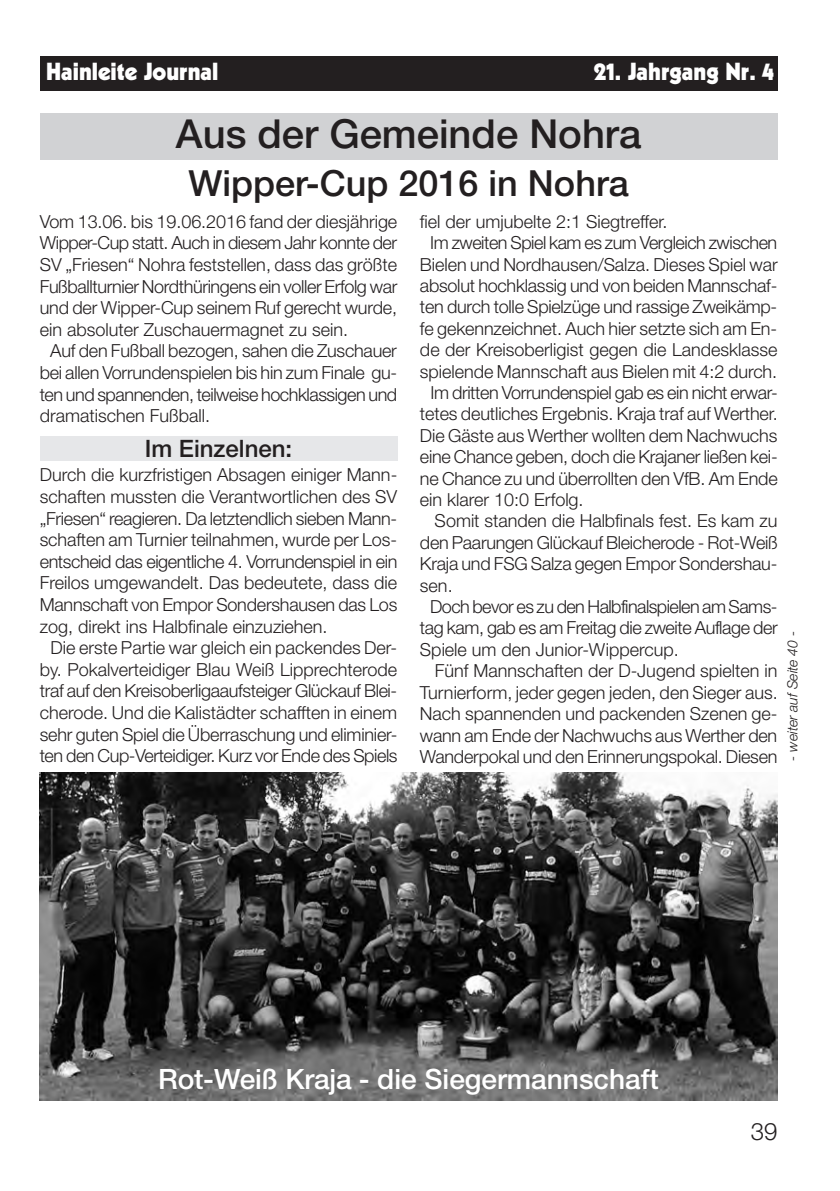
<style>
.page{position:relative;width:840px;height:1191px;background:#fff}
.page>*{position:absolute;margin:0;border:0;box-sizing:border-box;transform-origin:0 0}
.t1{font:500 40px "Helvetica Neue";color:#231f20}
.t2{font:500 36px "Helvetica Neue";color:#231f20}
.t3{font:500 28px "Helvetica Neue";color:#fff}
.t4{font:900 24px "Kabel";color:#fff}
.t5{font:500 24px "Helvetica Neue";color:#231f20}
.t6{font:300 24px "Helvetica Neue";color:#231f20}
.t7{font:300 18px "Helvetica Neue";letter-spacing:-.01em;color:#231f20}
.t8{font:300 18px "Helvetica Neue";letter-spacing:-.03em;color:#231f20}
.t9{font:italic 300 14px "Helvetica Neue";color:#231f20}
</style>
<div class="page">
<div style="left:40px;top:437px;width:357px;height:24px;background:#e6e7e9"></div>
<img style="left:40px;top:773px;width:737px;height:327px">
<div style="left:40px;top:57px;width:737px;height:34px;background:#231f20"></div>
<div style="left:40px;top:113px;width:737px;height:47px;background:#d1d2d4"></div>
<h3 class="t4" style="left:46px;top:62px;width:174px">Hainleite Journal</h3>
<h3 class="t4" style="left:593px;top:62px;width:182px">21. Jahrgang Nr. 4</h3>
<h1 class="t1" style="left:176px;top:119px;width:466px">Aus der Gemeinde Nohra</h1>
<h2 class="t2" style="left:188px;top:170px;width:441px">Wipper-Cup 2016 in Nohra</h2>
<p class="t7" style="left:40px;top:215px;width:359px">Vom 13.06. bis 19.06.2016 fand der diesjährige</p>
<p class="t8" style="left:40px;top:236px;width:358px">Wipper-Cup statt. Auch in diesem Jahr konnte der</p>
<p class="t7" style="left:40px;top:258px;width:359px">SV „Friesen“ Nohra feststellen, dass das größte</p>
<p class="t7" style="left:40px;top:280px;width:359px">Fußballturnier Nordthüringens ein voller Erfolg war</p>
<p class="t7" style="left:40px;top:301px;width:358px">und der Wipper-Cup seinem Ruf gerecht wurde,</p>
<p class="t7" style="left:40px;top:323px;width:310px">ein absoluter Zuschauermagnet zu sein.</p>
<p class="t7" style="left:50px;top:344px;width:348px">Auf den Fußball bezogen, sahen die Zuschauer</p>
<p class="t7" style="left:40px;top:366px;width:359px">bei allen Vorrundenspielen bis hin zum Finale gu-</p>
<p class="t7" style="left:40px;top:388px;width:359px">ten und spannenden, teilweise hochklassigen und</p>
<p class="t7" style="left:40px;top:409px;width:172px">dramatischen Fußball.</p>
<h3 class="t5" style="left:145px;top:440px;width:149px">Im Einzelnen:</h3>
<p class="t7" style="left:40px;top:468px;width:359px">Durch die kurzfristigen Absagen einiger Mann-</p>
<p class="t7" style="left:40px;top:490px;width:359px">schaften mussten die Verantwortlichen des SV</p>
<p class="t7" style="left:40px;top:512px;width:358px">„Friesen“ reagieren. Da letztendlich sieben Mann-</p>
<p class="t7" style="left:40px;top:533px;width:358px">schaften am Turnier teilnahmen, wurde per Los-</p>
<p class="t7" style="left:40px;top:555px;width:359px">entscheid das eigentliche 4. Vorrundenspiel in ein</p>
<p class="t7" style="left:40px;top:576px;width:359px">Freilos umgewandelt. Das bedeutete, dass die</p>
<p class="t7" style="left:40px;top:598px;width:359px">Mannschaft von Empor Sondershausen das Los</p>
<p class="t7" style="left:40px;top:620px;width:289px">zog, direkt ins Halbfinale einzuziehen.</p>
<p class="t7" style="left:50px;top:641px;width:348px">Die erste Partie war gleich ein packendes Der-</p>
<p class="t7" style="left:40px;top:663px;width:359px">by. Pokalverteidiger Blau Weiß Lipprechterode</p>
<p class="t7" style="left:40px;top:684px;width:359px">traf auf den Kreisoberligaaufsteiger Glückauf Blei-</p>
<p class="t7" style="left:40px;top:706px;width:359px">cherode. Und die Kalistädter schafften in einem</p>
<p class="t7" style="left:40px;top:728px;width:359px">sehr guten Spiel die Überraschung und eliminier-</p>
<p class="t7" style="left:40px;top:749px;width:359px">ten den Cup-Verteidiger. Kurz vor Ende des Spiels</p>
<p class="t7" style="left:420px;top:215px;width:249px">fiel der umjubelte 2:1 Siegtreffer.</p>
<p class="t7" style="left:430px;top:236px;width:348px">Im zweiten Spiel kam es zum Vergleich zwischen</p>
<p class="t7" style="left:420px;top:258px;width:359px">Bielen und Nordhausen/Salza. Dieses Spiel war</p>
<p class="t7" style="left:420px;top:279px;width:358px">absolut hochklassig und von beiden Mannschaf-</p>
<p class="t7" style="left:420px;top:300px;width:358px">ten durch tolle Spielzüge und rassige Zweikämp-</p>
<p class="t7" style="left:420px;top:322px;width:358px">fe gekennzeichnet. Auch hier setzte sich am En-</p>
<p class="t7" style="left:420px;top:343px;width:359px">de der Kreisoberligist gegen die Landesklasse</p>
<p class="t7" style="left:420px;top:365px;width:358px">spielende Mannschaft aus Bielen mit 4:2 durch.</p>
<p class="t7" style="left:430px;top:386px;width:348px">Im dritten Vorrundenspiel gab es ein nicht erwar-</p>
<p class="t7" style="left:420px;top:407px;width:359px">tetes deutliches Ergebnis. Kraja traf auf Werther.</p>
<p class="t7" style="left:420px;top:429px;width:359px">Die Gäste aus Werther wollten dem Nachwuchs</p>
<p class="t7" style="left:420px;top:450px;width:359px">eine Chance geben, doch die Krajaner ließen kei-</p>
<p class="t7" style="left:420px;top:472px;width:359px">ne Chance zu und überrollten den VfB. Am Ende</p>
<p class="t7" style="left:420px;top:493px;width:165px">ein klarer 10:0 Erfolg.</p>
<p class="t7" style="left:434px;top:514px;width:344px">Somit standen die Halbfinals fest. Es kam zu</p>
<p class="t7" style="left:420px;top:536px;width:359px">den Paarungen Glückauf Bleicherode - Rot-Weiß</p>
<p class="t7" style="left:420px;top:557px;width:358px">Kraja und FSG Salza gegen Empor Sondershau-</p>
<p class="t7" style="left:420px;top:579px;width:34px">sen.</p>
<p class="t8" style="left:430px;top:600px;width:349px">Doch bevor es zu den Halbfinalspielen am Sams-</p>
<p class="t7" style="left:420px;top:621px;width:359px">tag kam, gab es am Freitag die zweite Auflage der</p>
<p class="t7" style="left:420px;top:643px;width:260px">Spiele um den Junior-Wippercup.</p>
<p class="t7" style="left:434px;top:664px;width:344px">Fünf Mannschaften der D-Jugend spielten in</p>
<p class="t7" style="left:420px;top:686px;width:359px">Turnierform, jeder gegen jeden, den Sieger aus.</p>
<p class="t7" style="left:420px;top:707px;width:359px">Nach spannenden und packenden Szenen ge-</p>
<p class="t7" style="left:420px;top:728px;width:358px">wann am Ende der Nachwuchs aus Werther den</p>
<p class="t7" style="left:420px;top:750px;width:359px">Wanderpokal und den Erinnerungspokal. Diesen</p>
<p class="t9" style="left:787px;top:760px;width:131px;rotate:-90deg">- weiter auf Seite 40 -</p>
<h3 class="t3" style="left:158px;top:1069px;width:502px">Rot-Weiß Kraja - die Siegermannschaft</h3>
<h3 class="t6" style="left:750px;top:1123px;width:28px">39</h3>
</div>
